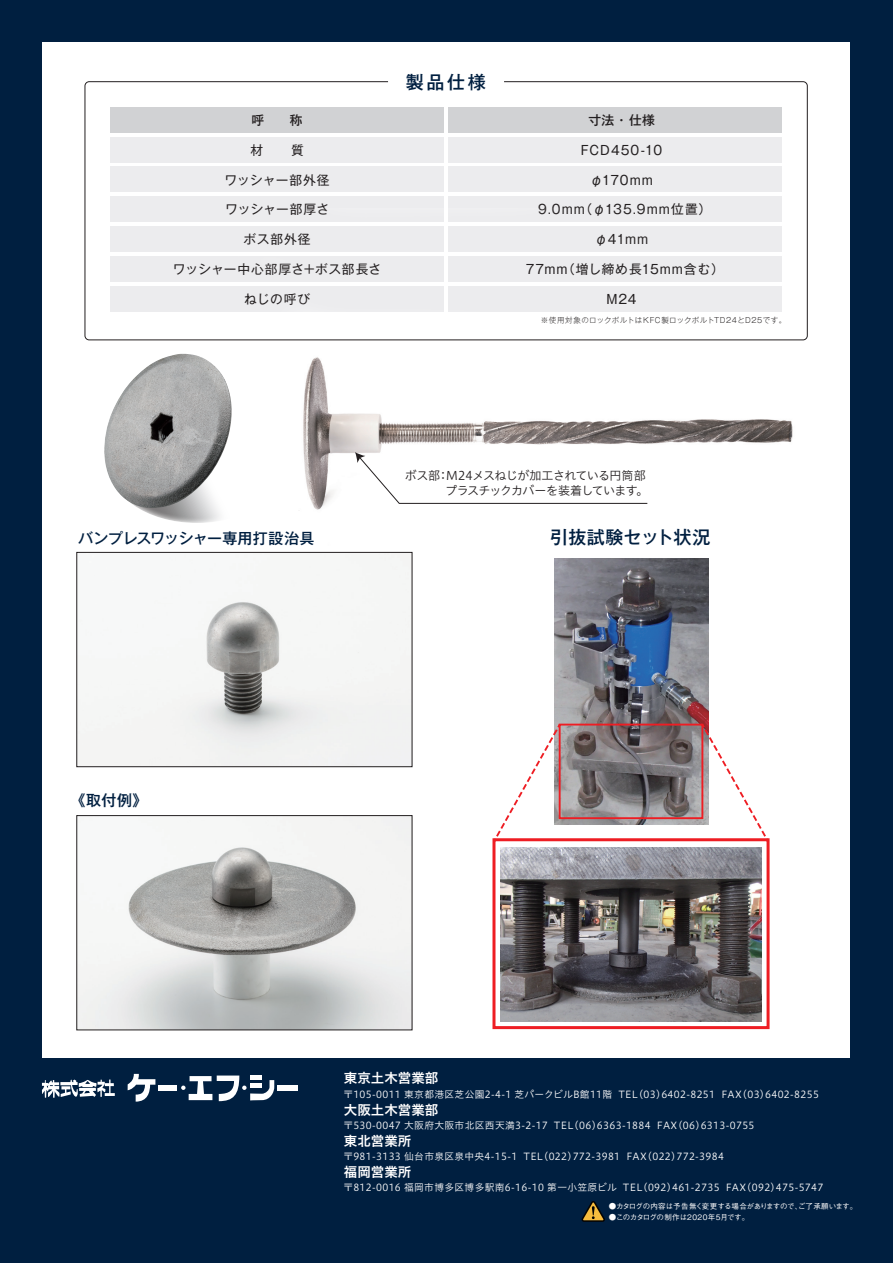
<style>
.page{position:relative;width:893px;height:1263px;background:#fff}
.page>*{position:absolute;margin:0;border:0;box-sizing:border-box;transform-origin:0 0}
.t1{font:500 18px "Gothic MB101 Pro";color:#001f40}
.t2{font:500 18px "Gothic MB101 Pro";letter-spacing:.035em;color:#001f40}
.t3{font:500 15px "Gothic MB101 Pro";color:#001f40}
.t4{font:13.5px "Hiragino UD Sans Std W6";color:#fff}
.t5{font:12.75px "Gothic MB101 Pro";letter-spacing:.055em;color:#231f20}
.t6{font:12.75px "Gothic MB101 Pro";letter-spacing:.08em;color:#231f20}
.t7{font:12.75px "Gothic MB101 Pro";letter-spacing:.01em;color:#231f20}
.t8{font:500 12.75px "Gothic MB101 Pro";color:#231f20}
.t9{font:12px/15.3px "Hiragino UD Sans Std W3";letter-spacing:-.045em;color:#231f20;text-align:right}
.t10{font:9.75px "Hiragino UD Sans Std W3";letter-spacing:.035em;color:#fff}
.t11{font:500 7.5px "Gothic BBB Pro";letter-spacing:-.015em;color:#fff}
.t12{font:300 7.5px "Gothic MB101 Pro";letter-spacing:.06em;color:#231f20}
</style>
<div class="page">
<div style="left:0;top:0;width:892px;height:1263px;background:#001f40"></div>
<div style="left:43px;top:43px;width:807px;height:1015px;background:#fff"></div>
<svg style="left:581px;top:1201px;width:24px;height:21px"></svg>
<div style="left:110px;top:286px;width:334px;height:25px;background:#ececee"></div>
<div style="left:110px;top:256px;width:334px;height:26px;background:#ececee"></div>
<div style="left:110px;top:107px;width:334px;height:26px;background:#d1d2d4"></div>
<div style="left:110px;top:137px;width:334px;height:25px;background:#ececee"></div>
<div style="left:110px;top:167px;width:334px;height:25px;background:#ececee"></div>
<div style="left:110px;top:196px;width:334px;height:26px;background:#ececee"></div>
<div style="left:110px;top:226px;width:334px;height:26px;background:#ececee"></div>
<div style="left:448px;top:107px;width:333px;height:26px;background:#d1d2d4"></div>
<div style="left:448px;top:137px;width:333px;height:25px;background:#ececee"></div>
<div style="left:448px;top:167px;width:333px;height:25px;background:#ececee"></div>
<div style="left:448px;top:196px;width:333px;height:26px;background:#ececee"></div>
<img style="left:238px;top:208px;width:569px;height:453px">
<div style="left:85px;top:81px;width:723px;height:259px;border:1px solid #231f20;border-radius:4px"></div>
<img style="left:555px;top:558px;width:153px;height:266px">
<img style="left:501px;top:847px;width:260px;height:174px">
<div style="left:492px;top:838px;width:278px;height:191px;border:3px solid #ee1d23"></div>
<div style="left:559px;top:724px;width:144px;height:95px;border:2px solid #ee1d23"></div>
<svg style="left:492px;top:722px;width:70px;height:122px"></svg>
<svg style="left:700px;top:722px;width:70px;height:122px"></svg>
<svg style="left:355px;top:452px;width:293px;height:52px"></svg>
<svg style="left:42px;top:1079px;width:73px;height:19px"></svg>
<div style="left:277px;top:1084px;width:21px;height:6px;background:#fff"></div>
<div style="left:158px;top:1084px;width:19px;height:6px;background:#fff"></div>
<svg style="left:181px;top:1075px;width:93px;height:26px"></svg>
<svg style="left:128px;top:1074px;width:27px;height:27px"></svg>
<svg style="left:105px;top:382px;width:185px;height:141px"></svg>
<img style="left:104px;top:354px;width:129px;height:157px">
<img style="left:79px;top:554px;width:331px;height:211px">
<div style="left:77px;top:552px;width:335px;height:215px;border:1px solid #231f20"></div>
<img style="left:79px;top:817px;width:331px;height:211px">
<div style="left:77px;top:815px;width:335px;height:215px;border:1px solid #231f20"></div>
<h3 class="t8" style="left:252px;top:110px;width:52px">呼　　称</h3>
<h3 class="t5" style="left:250px;top:139px;width:55px">材　　質</h3>
<h3 class="t7" style="left:225px;top:169px;width:107px">ワッシャー部外径</h3>
<h3 class="t7" style="left:225px;top:199px;width:106px">ワッシャー部厚さ</h3>
<h3 class="t5" style="left:244px;top:229px;width:69px">ボス部外径</h3>
<h3 class="t5" style="left:173px;top:259px;width:210px">ワッシャー中心部厚さ+ボス部長さ</h3>
<h3 class="t5" style="left:244px;top:289px;width:67px">ねじの呼び</h3>
<h1 class="t2" style="left:406px;top:67px;width:81px">製品仕様</h1>
<h3 class="t8" style="left:588px;top:110px;width:68px">寸法 ・ 仕様</h3>
<h3 class="t6" style="left:581px;top:139px;width:83px">FCD450-10</h3>
<h3 class="t5" style="left:590px;top:169px;width:64px">φ170mm</h3>
<h3 class="t6" style="left:538px;top:199px;width:175px">9.0mm（φ135.9mm位置）</h3>
<h3 class="t5" style="left:595px;top:229px;width:55px">φ41mm</h3>
<h3 class="t5" style="left:526px;top:259px;width:199px">77mm（増し締め長15mm含む）</h3>
<h3 class="t5" style="left:606px;top:289px;width:32px">M24</h3>
<p class="t12" style="left:541px;top:314px;width:247px">※使用対象のロックボルトはKFC製ロックボルトTD24とD25です。</p>
<p class="t9" style="left:405px;top:467px;width:245px">ボス部：M24メスねじが加工されている円筒部プラスチックカバーを装着しています。</p>
<h2 class="t3" style="left:78px;top:526px;width:238px">バンプレスワッシャー専用打設治具</h2>
<h1 class="t1" style="left:550px;top:522px;width:162px">引抜試験セット状況</h1>
<h2 class="t3" style="left:71px;top:788px;width:78px">《取付例》</h2>
<h3 class="t4" style="left:344px;top:1068px;width:96px">東京土木営業部</h3>
<p class="t10" style="left:344px;top:1118px;width:412px">〒530-0047 大阪府大阪市北区西天満3-2-17 TEL(06)6363-1884 FAX(06)6313-0755</p>
<p class="t10" style="left:344px;top:1086px;width:477px">〒105-0011 東京都港区芝公園2-4-1 芝パークビルB館11階 TEL(03)6402-8251 FAX(03)6402-8255</p>
<h3 class="t4" style="left:344px;top:1099px;width:96px">大阪土木営業部</h3>
<h3 class="t4" style="left:344px;top:1130px;width:69px">東北営業所</h3>
<p class="t10" style="left:344px;top:1149px;width:382px">〒981-3133 仙台市泉区泉中央4-15-1 TEL(022)772-3981 FAX(022)772-3984</p>
<h3 class="t4" style="left:344px;top:1162px;width:69px">福岡営業所</h3>
<p class="t10" style="left:344px;top:1180px;width:481px">〒812-0016 福岡市博多区博多駅南6-16-10 第一小笠原ビル TEL(092)461-2735 FAX(092)475-5747</p>
<p class="t11" style="left:609px;top:1200px;width:250px">●カタログの内容は予告無く変更する場合がありますので、ご了承願います。</p>
<p class="t11" style="left:609px;top:1211px;width:142px">●このカタログの制作は2020年5月です。</p>
</div>
